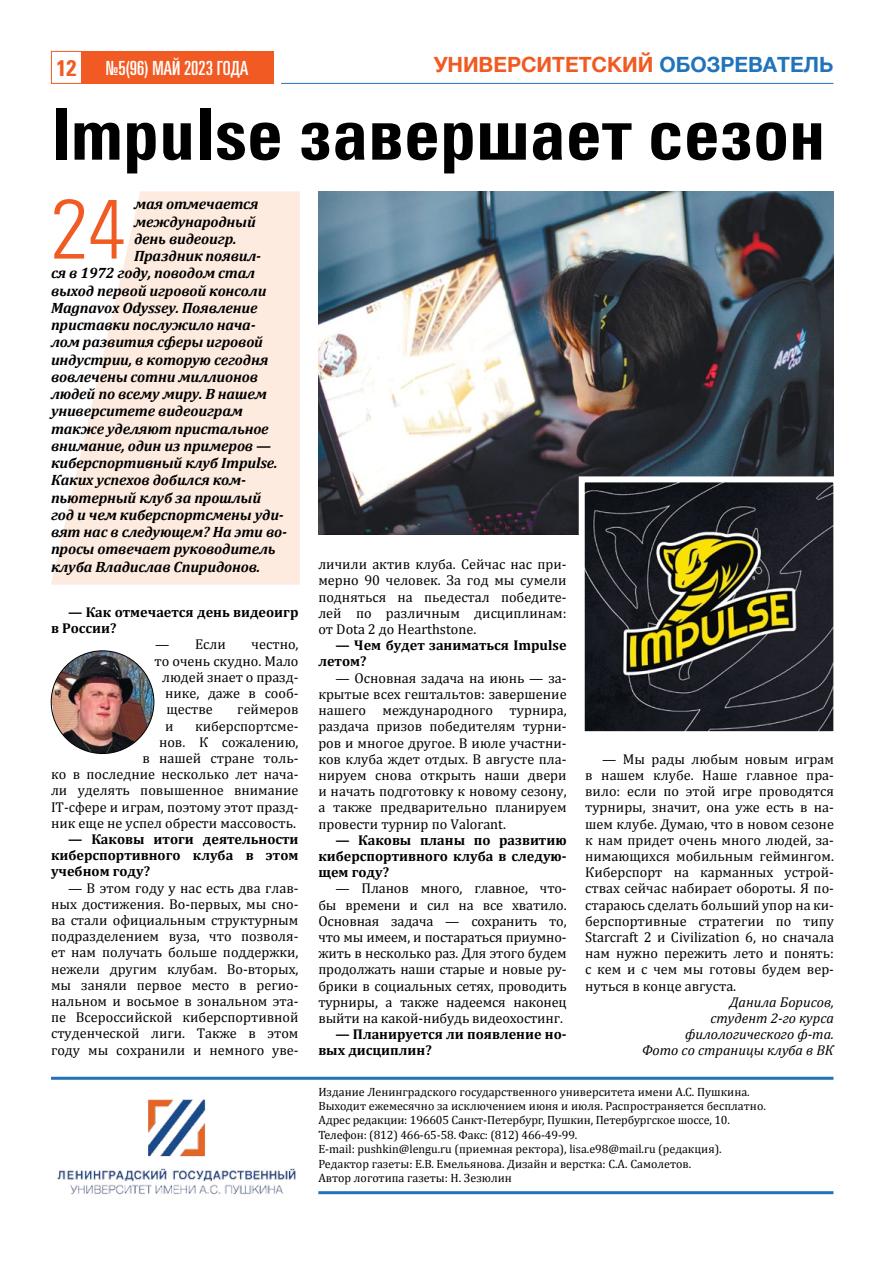
<style>
.page{position:relative;width:893px;height:1263px;background:#fff}
.page>*{position:absolute;margin:0;border:0;box-sizing:border-box;transform-origin:0 0}
.t1{font:84px "Univers LTCYR 47 Light Cond";color:#f15a22}
.t2{font:72px "Univers LTCYR 67 Bold Cond";color:#000}
.t3{font:22.5px "Univers LTCYR 67 Bold Cond";color:#f15a22}
.t4{font:700 21px "Helvetica Neue";color:#f15a22}
.t5{font:19.5px "Univers LTCYR 59 Ult Cond";color:#fff}
.t6{font:italic 700 15px "Cambria";letter-spacing:-.01em;color:#000}
.t7{font:14.25px/16.2px "Cambria";color:#000;text-align:justify}
.t8{font:700 14.25px/16.2px "Cambria";color:#000}
.t9{font:italic 14.25px/16.2px "Cambria";color:#000;text-align:right}
.t10{font:12px/14.4px "Cambria";color:#000}
.s1{color:#2173ba}
</style>
<div class="page">
<svg style="left:51px;top:191px;width:249px;height:394px;fill:#feebdf"></svg>
<img style="left:57px;top:1099px;width:239px;height:96px">
<hr style="left:51px;top:1077px;width:782px;height:3px;background:#2173ba">
<hr style="left:318px;top:1191px;width:515px;height:3px;background:#2173ba">
<div style="left:51px;top:51px;width:31px;height:33px;border:1px solid #f15a22"></div>
<div style="left:81px;top:51px;width:192px;height:33px;background:#f15a22"></div>
<hr style="left:281px;top:83px;width:552px;height:1px;background:#2173ba">
<img style="left:318px;top:191px;width:515px;height:344px">
<img style="left:51px;top:651px;width:103px;height:102px;border-radius:51px">
<svg style="left:576px;top:473px;width:258px;height:259px"></svg>
<h3 class="t3" style="left:56px;top:55px;width:21px">12</h3>
<h3 class="t5" style="left:106px;top:54px;width:144px">№5(96) МАЙ 2023 ГОДА</h3>
<h3 class="t4" style="left:434px;top:48px;width:401px">университетский <span class="s1">обозреватель</span></h3>
<h2 class="t2" style="left:51px;top:90px;width:776px">Impulse завершает сезон</h2>
<p class="t6" style="left:134px;top:194px;width:126px">мая отмечается</p>
<p class="t6" style="left:134px;top:211px;width:123px">международный</p>
<p class="t6" style="left:134px;top:228px;width:104px">день видеоигр.</p>
<p class="t6" style="left:134px;top:245px;width:128px">Праздник появил-</p>
<p class="t6" style="left:51px;top:263px;width:205px">ся в 1972 году, поводом стал</p>
<p class="t6" style="left:51px;top:280px;width:217px">выход первой игровой консоли</p>
<p class="t6" style="left:51px;top:297px;width:208px">Magnavox Odyssey. Появление</p>
<p class="t6" style="left:51px;top:314px;width:206px">приставки послужило нача-</p>
<p class="t6" style="left:51px;top:332px;width:214px">лом развития сферы игровой</p>
<p class="t6" style="left:51px;top:349px;width:219px">индустрии, в которую сегодня</p>
<p class="t6" style="left:51px;top:366px;width:209px">вовлечены сотни миллионов</p>
<p class="t6" style="left:51px;top:383px;width:217px">людей по всему миру. В нашем</p>
<p class="t6" style="left:51px;top:401px;width:193px">университете видеоиграм</p>
<p class="t6" style="left:51px;top:418px;width:219px">также уделяют пристальное</p>
<p class="t6" style="left:51px;top:435px;width:222px">внимание, один из примеров —</p>
<p class="t6" style="left:51px;top:452px;width:228px">киберспортивный клуб Impulse.</p>
<p class="t6" style="left:51px;top:470px;width:197px">Каких успехов добился ком-</p>
<p class="t6" style="left:51px;top:487px;width:212px">пьютерный клуб за прошлый</p>
<p class="t6" style="left:51px;top:504px;width:234px">год и чем киберспортсмены уди-</p>
<p class="t6" style="left:51px;top:521px;width:237px">вят нас в следующем? На эти во-</p>
<p class="t6" style="left:51px;top:539px;width:226px">просы отвечает руководитель</p>
<p class="t6" style="left:51px;top:556px;width:211px">клуба Владислав Спиридонов.</p>
<h1 class="t1" style="left:51px;top:172px;width:76px">24</h1>
<p class="t7" style="left:318px;top:556px;width:250px">личили актив клуба. Сейчас нас при&shy;мерно 90 человек. За год мы сумели подняться на пьедестал победите&shy;лей по различным дисциплинам: от Dota 2 до Hearthstone.</p>
<p class="t8" style="left:318px;top:637px;width:250px;text-indent:17px">— Чем будет заниматься Impulse летом?</p>
<p class="t7" style="left:318px;top:670px;width:250px;text-indent:17px">— Основная задача на июнь — за&shy;крытые всех гештальтов: завершение нашего международного турнира, раздача призов победителям турни&shy;ров и многое другое. В июле участни&shy;ков клуба ждет отдых. В августе пла&shy;нируем снова открыть наши двери и начать подготовку к новому сезону, а также предварительно планируем провести турнир по Valorant.</p>
<p class="t8" style="left:318px;top:831px;width:250px;text-align:justify;text-indent:17px">— Каковы планы по развитию киберспортивного клуба в следую&shy;щем году?</p>
<p class="t7" style="left:318px;top:880px;width:250px;text-indent:17px">— Планов много, главное, что&shy;бы времени и сил на все хватило.<br>Основная задача — сохранить то, что мы имеем, и постараться приумно&shy;жить в несколько раз. Для этого будем продолжать наши старые и новые ру&shy;брики в социальных сетях, проводить турниры, а также надеемся наконец выйти на какой-нибудь видеохостинг.</p>
<p class="t8" style="left:318px;top:1026px;width:250px;text-indent:17px">— Планируется ли появление но&shy;вых дисциплин?</p>
<p class="t8" style="left:51px;top:604px;width:249px;text-indent:17px">— Как отмечается день видеоигр в России?</p>
<p class="t7" style="left:155px;top:636px;width:72px">— Если</p>
<p class="t7" style="left:252px;top:636px;width:48px">честно,</p>
<p class="t7" style="left:155px;top:653px;width:145px">то очень скудно. Мало</p>
<p class="t7" style="left:162px;top:669px;width:138px">людей знает о празд-</p>
<p class="t7" style="left:165px;top:685px;width:135px">нике, даже в сооб-</p>
<p class="t7" style="left:167px;top:701px;width:48px">ществе</p>
<p class="t7" style="left:237px;top:701px;width:63px">геймеров</p>
<p class="t7" style="left:165px;top:717px;width:10px">и</p>
<p class="t7" style="left:51px;top:717px;width:249px;text-align:right">киберспортсме-<br>нов. К сожалению,<br>в нашей стране толь-<br>ко в последние несколько лет нача&shy;ли уделять повышенное внимание<br>IT-сфере и играм, поэтому этот празд&shy;ник еще не успел обрести массовость.</p>
<p class="t8" style="left:51px;top:830px;width:249px;text-align:justify;text-indent:17px">— Каковы итоги деятельности киберспортивного клуба в этом учебном году?</p>
<p class="t7" style="left:51px;top:879px;width:249px;text-indent:17px">— В этом году у нас есть два глав&shy;ных достижения. Во-первых, мы сно&shy;ва стали официальным структурным подразделением вуза, что позволя&shy;ет нам получать больше поддержки, нежели другим клубам. Во-вторых, мы заняли первое место в регио&shy;нальном и восьмое в зональном эта&shy;пе Всероссийской киберспортивной студенческой лиги. Также в этом году мы сохранили и немного уве-</p>
<p class="t7" style="left:585px;top:751px;width:250px;text-indent:17px">— Мы рады любым новым играм в нашем клубе. Наше главное пра&shy;вило: если по этой игре проводятся турниры, значит, она уже есть в на&shy;шем клубе. Думаю, что в новом сезоне к нам придет очень много людей, за&shy;нимающихся мобильным геймингом.<br>Киберспорт на карманных устрой&shy;ствах сейчас набирает обороты. Я по&shy;стараюсь сделать больший упор на ки&shy;берспортивные стратегии по типу Starcraft 2 и Civilization 6, но сначала нам нужно пережить лето и понять: с кем и с чем мы готовы будем вер&shy;нуться в конце августа.</p>
<p class="t9" style="left:642px;top:993px;width:193px">Данила Борисов,<br>студент 2-го курса филологического ф-та.<br>Фото со страницы клуба в ВК</p>
<p class="t10" style="left:318px;top:1084px;width:449px">Издание Ленинградского государственного университета имени А.С. Пушкина.<br>Выходит ежемесячно за исключением июня и июля. Распространяется бесплатно.<br>Адрес редакции: 196605 Санкт-Петербург, Пушкин, Петербургское шоссе, 10.<br>Телефон: (812) 466-65-58. Факс: (812) 466-49-99.<br>E-mail: pushkin@lengu.ru (приемная ректора), lisa.e98@mail.ru (редакция).<br>Редактор газеты: Е.В. Емельянова. Дизайн и верстка: С.А. Самолетов.<br>Автор логотипа газеты: Н. Зезюлин</p>
</div>
